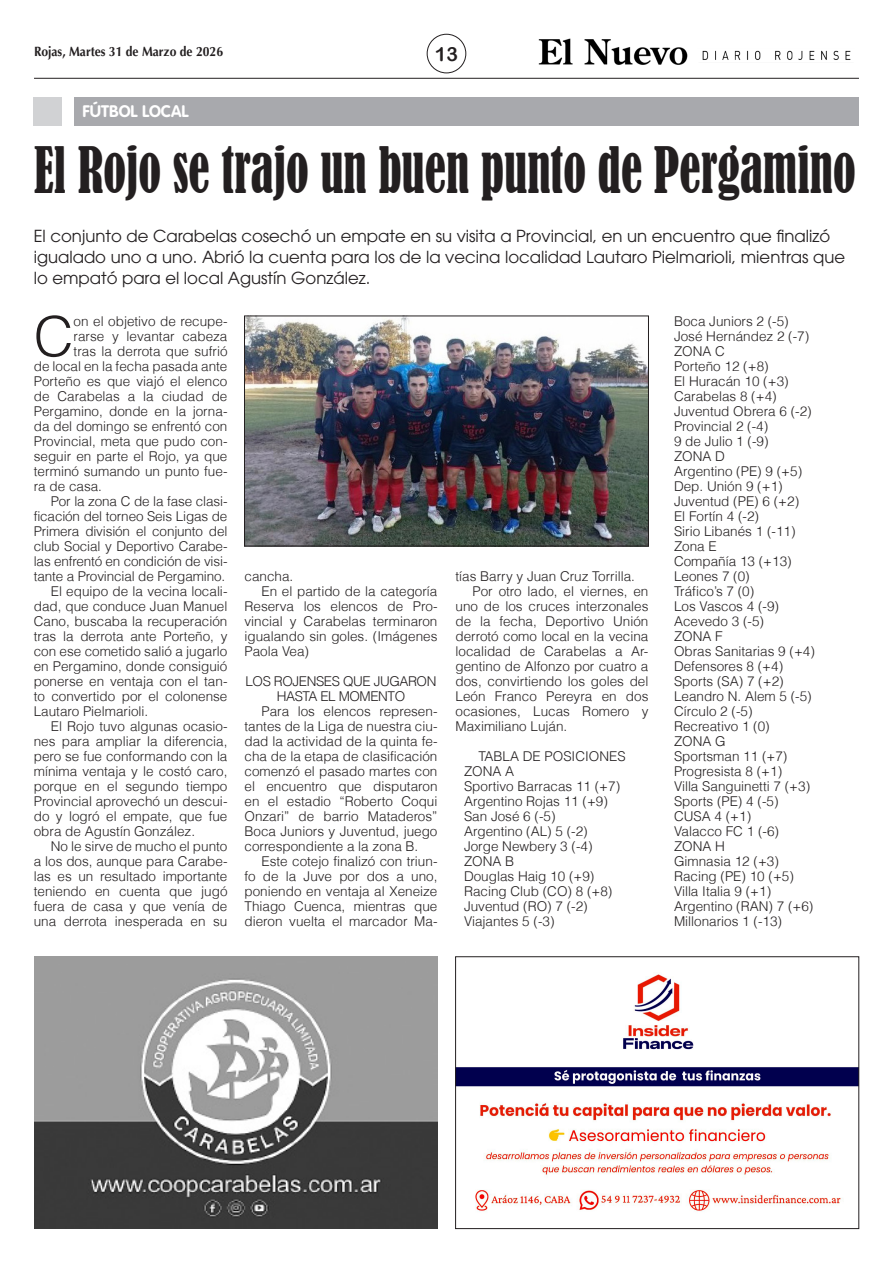
<style>
.page{position:relative;width:893px;height:1263px;background:#fff}
.page>*{position:absolute;margin:0;border:0;box-sizing:border-box;transform-origin:0 0}
.TITULO_REVISTA{font:condensed 60px "Bernard";color:#231f20;scale:.79 1}
.TEXTO_REVISTA{font:300 55.2px "Helvetica";color:#231f20}
.VOLANTA_REVISTA{font:19.5px "Arial Rounded MT Bold";color:#231f20}
.BAJADA_REVISTA{font:16.5px/21px "ITC Avant Garde Std";color:#231f20}
.VOLANTA_REVISTA-2{font:700 16.5px "VAG Rounded Std";color:#fff}
.TEXTO_REVISTA-2{font:300 13.5px/15px "Helvetica";color:#231f20;text-align:justify}
.TEXTO_REVISTA-3{font:300 13.5px/15px "Helvetica";letter-spacing:-.03em;color:#231f20;text-align:center}
.t1{font:700 13.5px "Optima LT Std";color:#231f20;scale:.9 1}
</style>
<div class="page">
<img style="left:538px;top:38px;width:150px;height:27px">
<img style="left:693px;top:49px;width:166px;height:13px;border-radius:7px">
<hr style="left:34px;top:78px;width:825px;height:1px;background:#231f20">
<div style="left:427px;top:34px;width:39px;height:39px;border:1px solid #231f20;border-radius:50%"></div>
<div style="left:74px;top:97px;width:785px;height:28px;background:#a8a9ad"></div>
<div style="left:34px;top:97px;width:28px;height:28px;background:#d1d2d4"></div>
<img style="left:34px;top:956px;width:404px;height:273px">
<img style="left:457px;top:974px;width:400px;height:237px">
<div style="left:455px;top:956px;width:404px;height:273px;border:1px solid #231f20"></div>
<img style="left:246px;top:318px;width:401px;height:226px">
<div style="left:244px;top:316px;width:405px;height:230px;border:1px solid #231f20"></div>
<p class="t1" style="left:34px;top:43px;width:212px">Rojas, Martes 31 de Marzo de 2026</p>
<p class="VOLANTA_REVISTA" style="left:435px;top:43px;width:25px">13</p>
<p class="VOLANTA_REVISTA-2" style="left:83px;top:102px;width:124px">BÁSQUET ZONAL</p>
<p class="VOLANTA_REVISTA-2" style="left:83px;top:102px;width:107px">FÚTBOL LOCAL</p>
<p class="TITULO_REVISTA" style="left:34px;top:135px;width:1042px">El Rojo se trajo un buen punto de Pergamino</p>
<p class="BAJADA_REVISTA" style="left:34px;top:225px;width:813px">El conjunto de Carabelas cosechó un empate en su visita a Provincial, en un encuentro que finalizó igualado uno a uno. Abrió la cuenta para los de la vecina localidad Lautaro Pielmarioli, mientras que lo empató para el local Agustín González.</p>
<p class="TEXTO_REVISTA-2" style="left:674px;top:314px;width:116px">Boca Juniors 2 (-5)</p>
<p class="TEXTO_REVISTA-2" style="left:674px;top:329px;width:137px">José Hernández 2 (-7)</p>
<p class="TEXTO_REVISTA-2" style="left:674px;top:344px;width:53px">ZONA C</p>
<p class="TEXTO_REVISTA-2" style="left:674px;top:359px;width:96px">Porteño 12 (+8)</p>
<p class="TEXTO_REVISTA-2" style="left:674px;top:374px;width:116px">El Huracán 10 (+3)</p>
<p class="TEXTO_REVISTA-2" style="left:674px;top:389px;width:104px">Carabelas 8 (+4)</p>
<p class="TEXTO_REVISTA-2" style="left:674px;top:404px;width:139px">Juventud Obrera 6 (-2)</p>
<p class="TEXTO_REVISTA-2" style="left:674px;top:419px;width:96px">Provincial 2 (-4)</p>
<p class="TEXTO_REVISTA-2" style="left:674px;top:434px;width:96px">9 de Julio 1 (-9)</p>
<p class="TEXTO_REVISTA-2" style="left:674px;top:449px;width:53px">ZONA D</p>
<p class="TEXTO_REVISTA-2" style="left:674px;top:464px;width:130px">Argentino (PE) 9 (+5)</p>
<p class="TEXTO_REVISTA-2" style="left:674px;top:479px;width:110px">Dep. Unión 9 (+1)</p>
<p class="TEXTO_REVISTA-2" style="left:674px;top:494px;width:127px">Juventud (PE) 6 (+2)</p>
<p class="TEXTO_REVISTA-2" style="left:674px;top:509px;width:87px">El Fortín 4 (-2)</p>
<p class="TEXTO_REVISTA-2" style="left:674px;top:524px;width:123px">Sirio Libanés 1 (-11)</p>
<p class="TEXTO_REVISTA-2" style="left:674px;top:539px;width:44px">Zona E</p>
<p class="TEXTO_REVISTA-2" style="left:674px;top:554px;width:119px">Compañía 13 (+13)</p>
<p class="TEXTO_REVISTA-2" style="left:674px;top:569px;width:77px">Leones 7 (0)</p>
<p class="TEXTO_REVISTA-2" style="left:674px;top:584px;width:82px">Tráfico’s 7 (0)</p>
<p class="TEXTO_REVISTA-2" style="left:674px;top:599px;width:107px">Los Vascos 4 (-9)</p>
<p class="TEXTO_REVISTA-2" style="left:674px;top:614px;width:92px">Acevedo 3 (-5)</p>
<p class="TEXTO_REVISTA-2" style="left:674px;top:629px;width:50px">ZONA F</p>
<p class="TEXTO_REVISTA-2" style="left:674px;top:644px;width:142px">Obras Sanitarias 9 (+4)</p>
<p class="TEXTO_REVISTA-2" style="left:674px;top:659px;width:111px">Defensores 8 (+4)</p>
<p class="TEXTO_REVISTA-2" style="left:674px;top:674px;width:111px">Sports (SA) 7 (+2)</p>
<p class="TEXTO_REVISTA-2" style="left:674px;top:689px;width:139px">Leandro N. Alem 5 (-5)</p>
<p class="TEXTO_REVISTA-2" style="left:674px;top:704px;width:80px">Círculo 2 (-5)</p>
<p class="TEXTO_REVISTA-2" style="left:674px;top:719px;width:97px">Recreativo 1 (0)</p>
<p class="TEXTO_REVISTA-2" style="left:674px;top:734px;width:53px">ZONA G</p>
<p class="TEXTO_REVISTA-2" style="left:674px;top:749px;width:115px">Sportsman 11 (+7)</p>
<p class="TEXTO_REVISTA-2" style="left:674px;top:764px;width:110px">Progresista 8 (+1)</p>
<p class="TEXTO_REVISTA-2" style="left:674px;top:779px;width:138px">Villa Sanguinetti 7 (+3)</p>
<p class="TEXTO_REVISTA-2" style="left:674px;top:794px;width:106px">Sports (PE) 4 (-5)</p>
<p class="TEXTO_REVISTA-2" style="left:674px;top:809px;width:79px">CUSA 4 (+1)</p>
<p class="TEXTO_REVISTA-2" style="left:674px;top:824px;width:107px">Valacco FC 1 (-6)</p>
<p class="TEXTO_REVISTA-2" style="left:674px;top:839px;width:53px">ZONA H</p>
<p class="TEXTO_REVISTA-2" style="left:674px;top:854px;width:106px">Gimnasia 12 (+3)</p>
<p class="TEXTO_REVISTA-2" style="left:674px;top:869px;width:121px">Racing (PE) 10 (+5)</p>
<p class="TEXTO_REVISTA-2" style="left:674px;top:884px;width:99px">Villa Italia 9 (+1)</p>
<p class="TEXTO_REVISTA-2" style="left:674px;top:899px;width:141px">Argentino (RAN) 7 (+6)</p>
<p class="TEXTO_REVISTA-2" style="left:674px;top:914px;width:110px">Millonarios 1 (-13)</p>
<p class="TEXTO_REVISTA" style="left:34px;top:302px;width:41px">C</p>
<p class="TEXTO_REVISTA-2" style="left:74px;top:314px;width:155px">on el objetivo de recupe-</p>
<p class="TEXTO_REVISTA-2" style="left:74px;top:329px;width:155px">rarse y levantar cabeza</p>
<p class="TEXTO_REVISTA-2" style="left:74px;top:344px;width:155px">tras la derrota que sufrió</p>
<p class="TEXTO_REVISTA-2" style="left:34px;top:359px;width:195px">de local en la fecha pasada ante</p>
<p class="TEXTO_REVISTA-2" style="left:34px;top:374px;width:195px">Porteño es que viajó el elenco</p>
<p class="TEXTO_REVISTA-2" style="left:34px;top:389px;width:195px">de Carabelas a la ciudad de</p>
<p class="TEXTO_REVISTA-2" style="left:34px;top:404px;width:195px">Pergamino, donde en la jorna-</p>
<p class="TEXTO_REVISTA-2" style="left:34px;top:419px;width:195px">da del domingo se enfrentó con</p>
<p class="TEXTO_REVISTA-2" style="left:34px;top:434px;width:195px">Provincial, meta que pudo con-</p>
<p class="TEXTO_REVISTA-2" style="left:34px;top:449px;width:195px">seguir en parte el Rojo, ya que</p>
<p class="TEXTO_REVISTA-2" style="left:34px;top:464px;width:195px">terminó sumando un punto fue-</p>
<p class="TEXTO_REVISTA-2" style="left:34px;top:479px;width:70px">ra de casa.</p>
<p class="TEXTO_REVISTA-2" style="left:34px;top:494px;width:195px;text-indent:17px">Por la zona C de la fase clasi&shy;ficación del torneo Seis Ligas de Primera división el conjunto del club Social y Deportivo Carabe&shy;las enfrentó en condición de visi&shy;tante a Provincial de Pergamino.</p>
<p class="TEXTO_REVISTA-2" style="left:34px;top:584px;width:195px;text-indent:17px">El equipo de la vecina locali&shy;dad, que conduce Juan Manuel Cano, buscaba la recuperación tras la derrota ante Porteño, y con ese cometido salió a jugarlo en Pergamino, donde consiguió ponerse en ventaja con el tan&shy;to convertido por el colonense Lautaro Pielmarioli.</p>
<p class="TEXTO_REVISTA-2" style="left:34px;top:719px;width:195px;text-indent:17px">El Rojo tuvo algunas ocasio&shy;nes para ampliar la diferencia, pero se fue conformando con la mínima ventaja y le costó caro, porque en el segundo tiempo Provincial aprovechó un descui&shy;do y logró el empate, que fue obra de Agustín González.</p>
<p class="TEXTO_REVISTA-2" style="left:34px;top:839px;width:195px;text-indent:17px">No le sirve de mucho el punto a los dos, aunque para Carabe&shy;las es un resultado importante teniendo en cuenta que jugó fuera de casa y que venía de una derrota inesperada en su</p>
<p class="TEXTO_REVISTA-2" style="left:455px;top:568px;width:181px">tías Barry y Juan Cruz Torrilla.</p>
<p class="TEXTO_REVISTA-2" style="left:455px;top:583px;width:194px;text-indent:17px">Por otro lado, el viernes, en uno de los cruces interzonales de la fecha, Deportivo Unión derrotó como local en la vecina localidad de Carabelas a Ar&shy;gentino de Alfonzo por cuatro a dos, convirtiendo los goles del León Franco Pereyra en dos ocasiones, Lucas Romero y Maximiliano Luján.</p>
<p class="TEXTO_REVISTA-2" style="left:478px;top:748px;width:149px">TABLA DE POSICIONES</p>
<p class="TEXTO_REVISTA-2" style="left:464px;top:763px;width:52px">ZONA A</p>
<p class="TEXTO_REVISTA-2" style="left:464px;top:778px;width:158px">Sportivo Barracas 11 (+7)</p>
<p class="TEXTO_REVISTA-2" style="left:464px;top:793px;width:145px">Argentino Rojas 11 (+9)</p>
<p class="TEXTO_REVISTA-2" style="left:464px;top:808px;width:93px">San José 6 (-5)</p>
<p class="TEXTO_REVISTA-2" style="left:464px;top:823px;width:125px">Argentino (AL) 5 (-2)</p>
<p class="TEXTO_REVISTA-2" style="left:464px;top:838px;width:130px">Jorge Newbery 3 (-4)</p>
<p class="TEXTO_REVISTA-2" style="left:464px;top:853px;width:52px">ZONA B</p>
<p class="TEXTO_REVISTA-2" style="left:464px;top:868px;width:132px">Douglas Haig 10 (+9)</p>
<p class="TEXTO_REVISTA-2" style="left:464px;top:883px;width:150px">Racing Club (CO) 8 (+8)</p>
<p class="TEXTO_REVISTA-2" style="left:464px;top:898px;width:125px">Juventud (RO) 7 (-2)</p>
<p class="TEXTO_REVISTA-2" style="left:464px;top:913px;width:92px">Viajantes 5 (-3)</p>
<p class="TEXTO_REVISTA-2" style="left:244px;top:568px;width:50px">cancha.</p>
<p class="TEXTO_REVISTA-2" style="left:244px;top:583px;width:194px;text-indent:17px">En el partido de la categoría Reserva los elencos de Pro&shy;vincial y Carabelas terminaron igualando sin goles. (Imágenes Paola Vea)</p>
<p class="TEXTO_REVISTA-3" style="left:246px;top:673px;width:192px">LOS ROJENSES QUE JUGARON<br>HASTA EL MOMENTO</p>
<p class="TEXTO_REVISTA-2" style="left:244px;top:703px;width:194px;text-indent:17px">Para los elencos represen&shy;tantes de la Liga de nuestra ciu&shy;dad la actividad de la quinta fe&shy;cha de la etapa de clasificación comenzó el pasado martes con el encuentro que disputaron en el estadio “Roberto Coqui Onzari” de barrio Mataderos” Boca Juniors y Juventud, juego correspondiente a la zona B.</p>
<p class="TEXTO_REVISTA-2" style="left:244px;top:853px;width:194px;text-indent:17px">Este cotejo finalizó con triun&shy;fo de la Juve por dos a uno, poniendo en ventaja al Xeneize Thiago Cuenca, mientras que dieron vuelta el marcador Ma-</p>
</div>
